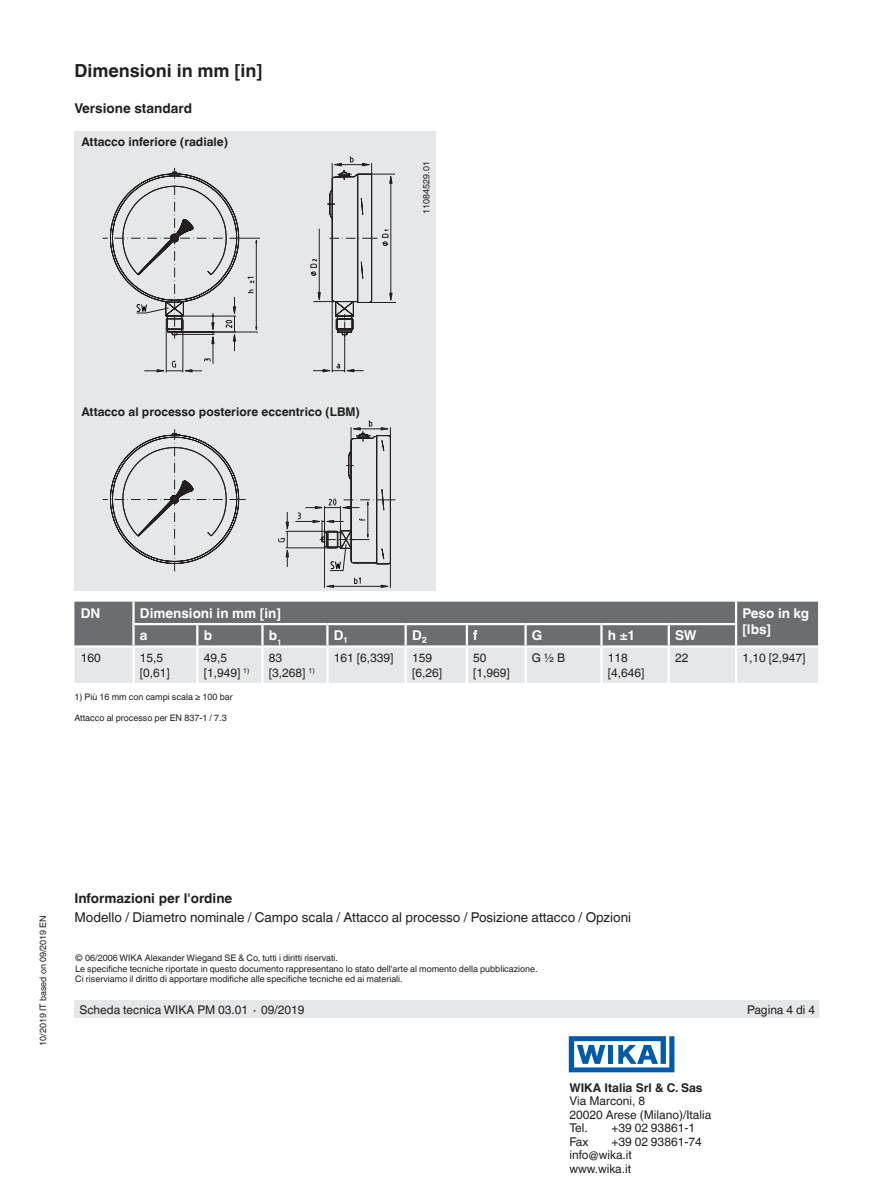
<style>
.page{position:relative;width:893px;height:1188px;background:#fff}
.page>*{position:absolute;margin:0;border:0;box-sizing:border-box;transform-origin:0 0}
.t1{font:700 18px "Helvetica World";color:#231f20}
.t2{font:13.5px "Helvetica World";color:#231f20}
.t3{font:700 13.5px/16.5px "Helvetica World";color:#fff}
.t4{font:700 13.5px "Helvetica World";color:#231f20}
.t5{font:12px/15px "Helvetica World";color:#231f20}
.t6{font:700 12px "Helvetica World";color:#231f20}
.t7{font:9px/10.5px "Helvetica World";color:#231f20}
</style>
<div class="page">
<div style="left:74px;top:1000px;width:745px;height:18px;background:#e6e7e9"></div>
<svg style="left:569px;top:1036px;width:105px;height:36px"></svg>
<div style="left:74px;top:131px;width:362px;height:460px;background:#e6e7e9"></div>
<svg style="left:74px;top:602px;width:744px;height:81px;background:#a4a5a7"></svg>
<hr style="left:132px;top:623px;width:65px;height:2px;background:#fff">
<hr style="left:197px;top:623px;width:65px;height:2px;background:#fff">
<hr style="left:196px;top:625px;width:2px;height:20px;background:#fff">
<hr style="left:262px;top:623px;width:65px;height:2px;background:#fff">
<hr style="left:261px;top:625px;width:3px;height:20px;background:#fff">
<hr style="left:327px;top:623px;width:79px;height:2px;background:#fff">
<hr style="left:326px;top:625px;width:3px;height:20px;background:#fff">
<hr style="left:406px;top:623px;width:61px;height:2px;background:#fff">
<hr style="left:405px;top:625px;width:2px;height:20px;background:#fff">
<hr style="left:467px;top:623px;width:59px;height:2px;background:#fff">
<hr style="left:466px;top:625px;width:2px;height:20px;background:#fff">
<hr style="left:526px;top:623px;width:75px;height:2px;background:#fff">
<hr style="left:524px;top:625px;width:3px;height:20px;background:#fff">
<hr style="left:601px;top:623px;width:68px;height:2px;background:#fff">
<hr style="left:600px;top:625px;width:3px;height:20px;background:#fff">
<hr style="left:669px;top:623px;width:68px;height:2px;background:#fff">
<hr style="left:668px;top:625px;width:2px;height:20px;background:#fff">
<hr style="left:132px;top:648px;width:3px;height:35px;background:#fff">
<hr style="left:196px;top:648px;width:2px;height:35px;background:#fff">
<hr style="left:261px;top:648px;width:3px;height:35px;background:#fff">
<hr style="left:326px;top:648px;width:3px;height:35px;background:#fff">
<hr style="left:405px;top:648px;width:2px;height:35px;background:#fff">
<hr style="left:466px;top:648px;width:2px;height:35px;background:#fff">
<hr style="left:524px;top:648px;width:3px;height:35px;background:#fff">
<hr style="left:600px;top:648px;width:3px;height:35px;background:#fff">
<hr style="left:668px;top:648px;width:2px;height:35px;background:#fff">
<hr style="left:735px;top:648px;width:2px;height:35px;background:#fff">
<hr style="left:134px;top:645px;width:63px;height:3px;background:#fff">
<hr style="left:197px;top:645px;width:65px;height:3px;background:#fff">
<hr style="left:262px;top:645px;width:65px;height:3px;background:#fff">
<hr style="left:327px;top:645px;width:79px;height:3px;background:#fff">
<hr style="left:406px;top:645px;width:61px;height:3px;background:#fff">
<hr style="left:467px;top:645px;width:59px;height:3px;background:#fff">
<hr style="left:526px;top:645px;width:75px;height:3px;background:#fff">
<hr style="left:601px;top:645px;width:68px;height:3px;background:#fff">
<hr style="left:669px;top:645px;width:67px;height:3px;background:#fff">
<hr style="left:132px;top:602px;width:3px;height:21px;background:#fff">
<hr style="left:132px;top:625px;width:3px;height:20px;background:#fff">
<hr style="left:74px;top:645px;width:60px;height:3px;background:#fff">
<hr style="left:735px;top:602px;width:2px;height:21px;background:#fff">
<hr style="left:735px;top:625px;width:2px;height:20px;background:#fff">
<hr style="left:736px;top:645px;width:82px;height:3px;background:#fff">
<svg style="left:103px;top:168px;width:292px;height:420px"></svg>
<h1 class="t1" style="left:74px;top:60px;width:189px">Dimensioni in mm [in]</h1>
<h2 class="t4" style="left:74px;top:100px;width:119px">Versione standard</h2>
<h3 class="t6" style="left:81px;top:135px;width:148px">Attacco inferiore (radiale)</h3>
<p class="t7" style="left:421px;top:214px;width:54px;rotate:-90deg">11084529.01</p>
<h3 class="t6" style="left:81px;top:405px;width:280px">Attacco al processo posteriore eccentrico (LBM)</h3>
<h2 class="t3" style="left:81px;top:605px;width:21px">DN</h2>
<h2 class="t3" style="left:140px;top:605px;width:142px">Dimensioni in mm [in]</h2>
<h2 class="t3" style="left:742px;top:605px;width:68px">Peso in kg [lbs]</h2>
<h2 class="t3" style="left:140px;top:627px;width:9px">a</h2>
<h2 class="t3" style="left:204px;top:627px;width:10px">b</h2>
<h2 class="t3" style="left:269px;top:627px;width:14px">b<sub>1</sub></h2>
<h2 class="t3" style="left:334px;top:627px;width:16px">D₁</h2>
<h2 class="t3" style="left:412px;top:627px;width:17px">D₂</h2>
<h2 class="t3" style="left:473px;top:627px;width:6px">f</h2>
<h2 class="t3" style="left:532px;top:627px;width:12px">G</h2>
<h2 class="t3" style="left:608px;top:627px;width:29px">h ±1</h2>
<h2 class="t3" style="left:675px;top:627px;width:23px">SW</h2>
<h3 class="t5" style="left:81px;top:650px;width:22px">160</h3>
<h3 class="t5" style="left:140px;top:650px;width:32px">15,5 [0,61]</h3>
<h3 class="t5" style="left:204px;top:650px;width:47px">49,5 [1,949] <sup>1)</sup></h3>
<h3 class="t5" style="left:269px;top:650px;width:47px">83 [3,268] <sup>1)</sup></h3>
<h3 class="t5" style="left:334px;top:650px;width:61px">161 [6,339]</h3>
<h3 class="t5" style="left:412px;top:650px;width:32px">159 [6,26]</h3>
<h3 class="t5" style="left:473px;top:650px;width:38px">50 [1,969]</h3>
<h3 class="t5" style="left:532px;top:650px;width:35px">G ½ B</h3>
<h3 class="t5" style="left:608px;top:650px;width:38px">118 [4,646]</h3>
<h3 class="t5" style="left:675px;top:650px;width:15px">22</h3>
<h3 class="t5" style="left:742px;top:650px;width:64px">1,10 [2,947]</h3>
<p class="t7" style="left:74px;top:691px;width:160px">1) Più 16 mm con campi scala ≥ 100 bar</p>
<p class="t7" style="left:74px;top:712px;width:154px">Attacco al processo per EN 837-1 / 7.3</p>
<p class="t7" style="left:38px;top:1046px;width:132px;rotate:-90deg">10/2019 IT based on 09/2019 EN</p>
<h2 class="t4" style="left:74px;top:890px;width:159px">Informazioni per l'ordine</h2>
<h2 class="t2" style="left:74px;top:910px;width:558px">Modello / Diametro nominale / Campo scala / Attacco al processo / Posizione attacco / Opzioni</h2>
<p class="t7" style="left:75px;top:953px;width:464px">© 06/2006 WIKA Alexander Wiegand SE &amp; Co, tutti i diritti riservati.<br>Le specifiche tecniche riportate in questo documento rappresentano lo stato dell'arte al momento della pubblicazione.<br>Ci riserviamo il diritto di apportare modifiche alle specifiche tecniche ed ai materiali.</p>
<h3 class="t5" style="left:80px;top:1002px;width:226px">Scheda tecnica WIKA PM 03.01 ∙ 09/2019</h3>
<h3 class="t5" style="left:747px;top:1002px;width:70px">Pagina 4 di 4</h3>
<h3 class="t6" style="left:569px;top:1080px;width:135px">WIKA Italia Srl &amp; C. Sas</h3>
<h3 class="t5" style="left:569px;top:1094px;width:143px;line-height:13.5px">Via Marconi, 8<br>20020 Arese (Milano)/Italia<br>Tel.</h3>
<h3 class="t5" style="left:611px;top:1120px;width:85px">+39 02 93861-1</h3>
<h3 class="t5" style="left:569px;top:1134px;width:21px">Fax</h3>
<h3 class="t5" style="left:569px;top:1135px;width:134px;line-height:13.5px;text-indent:42px">+39 02 93861-74 info@wika.it<br>www.wika.it</h3>
</div>
